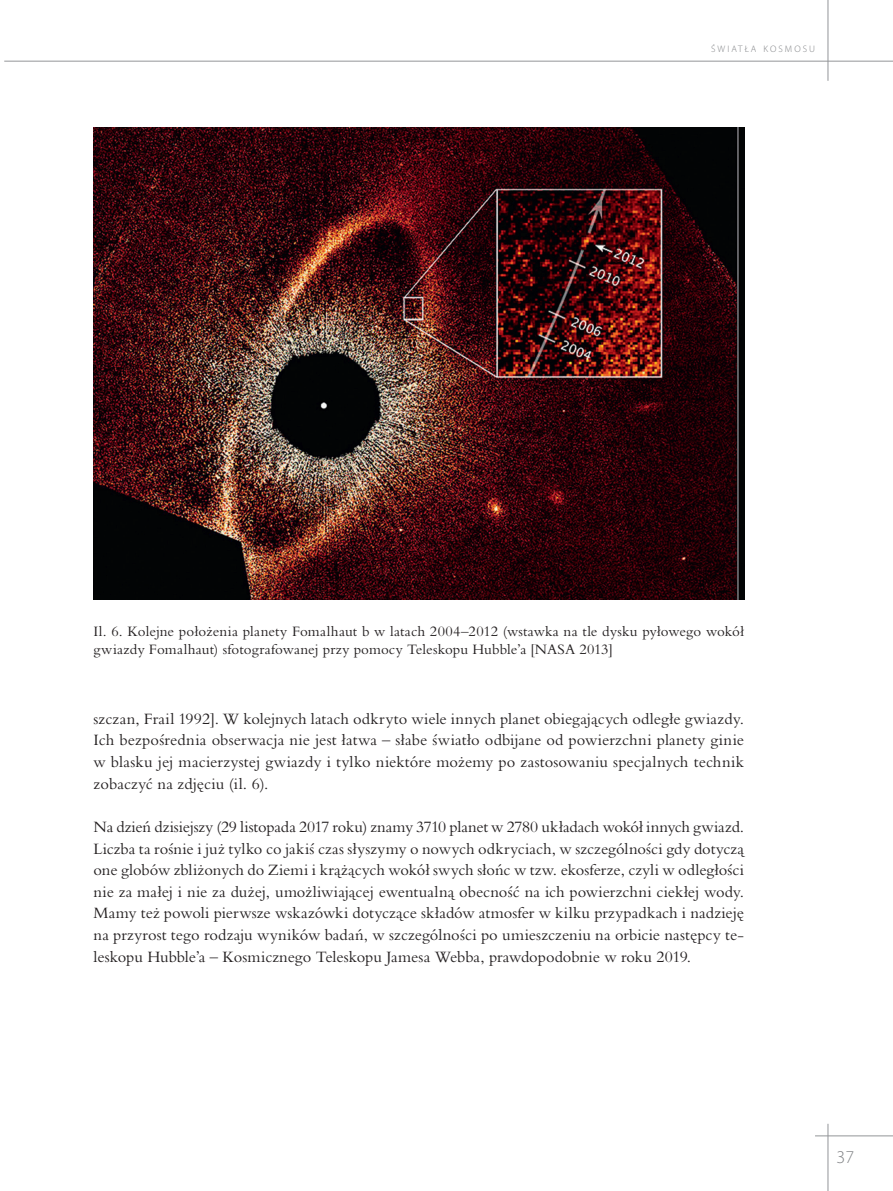
<style>
.page{position:relative;width:893px;height:1191px;background:#fff}
.page>*{position:absolute;margin:0;border:0;box-sizing:border-box;transform-origin:0 0}
.t1{font:300 18px "Myriad Pro";color:#808285}
.akapit_podstawowy{font:16.5px/21.6px "Bembo MT Pro";color:#231f20;text-align:justify}
.podpis_ilustracji{font:15px/18px "Bembo MT Pro";letter-spacing:.01em;color:#231f20}
.t2{font:300 9.45px "Myriad Pro";color:#808285}
</style>
<div class="page">
<hr style="left:4px;top:61px;width:889px;height:1px;background:#939598">
<hr style="left:828px;top:0;width:1px;height:81px;background:#939598">
<hr style="left:828px;top:1123px;width:1px;height:68px;background:#939598">
<hr style="left:815px;top:1135px;width:78px;height:1px;background:#939598">
<img style="left:94px;top:128px;width:650px;height:471px">
<p class="t2" style="left:711px;top:44px;width:60px">ŚWI AT ŁA ŚWI</p>
<p class="t2" style="left:785px;top:44px;width:32px">ATŁ A</p>
<p class="podpis_ilustracji" style="left:94px;top:621px;width:652px">Il. 6. Kolejne położenia planety Fomalhaut b w latach 2004–2012 (wstawka na tle dysku pyłowego wokół gwiazdy Fomalhaut) sfotografowanej przy pomocy Teleskopu Hubble’a [NASA 2013]</p>
<p class="akapit_podstawowy" style="left:94px;top:707px;width:652px">szczan, Frail 1992]. W kolejnych latach odkryto wiele innych planet obiegających odległe gwiazdy.<br>Ich bezpośrednia obserwacja nie jest łatwa – słabe światło odbijane od powierzchni planety ginie w blasku jej macierzystej gwiazdy i tylko niektóre możemy po zastosowaniu specjalnych technik zobaczyć na zdjęciu (il. 6).</p>
<p class="akapit_podstawowy" style="left:94px;top:815px;width:652px">Na dzień dzisiejszy (29 listopada 2017 roku) znamy 3710 planet w 2780 układach wokół innych gwiazd.<br>Liczba ta rośnie i już tylko co jakiś czas słyszymy o nowych odkryciach, w szczególności gdy dotyczą one globów zbliżonych do Ziemi i krążących wokół swych słońc w tzw. ekosferze, czyli w odległości nie za małej i nie za dużej, umożliwiającej ewentualną obecność na ich powierzchni ciekłej wody.<br>Mamy też powoli pierwsze wskazówki dotyczące składów atmosfer w kilku przypadkach i nadzieję na przyrost tego rodzaju wyników badań, w szczególności po umieszczeniu na orbicie następcy te&shy;leskopu Hubble’a – Kosmicznego Teleskopu Jamesa Webba, prawdopodobnie w roku 2019.</p>
<p class="t1" style="left:837px;top:1147px;width:19px">37</p>
</div>
